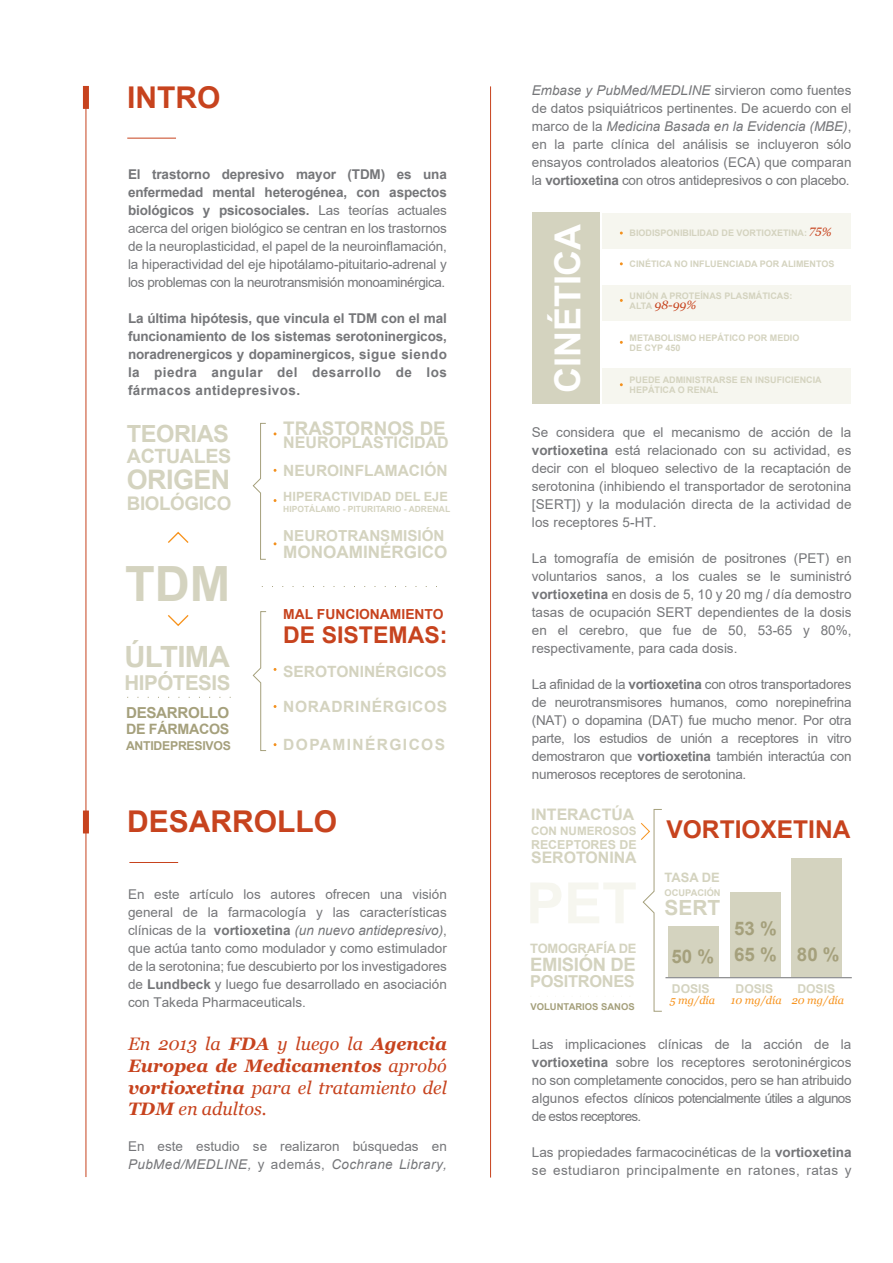
<style>
.page{position:relative;width:893px;height:1263px;background:#fff}
.page>*{position:absolute;margin:0;border:0;box-sizing:border-box;transform-origin:0 0}
.t1{font:700 48.6px "Arial";color:#d4d3bf}
.t2{font:700 36px "Arial";color:#fff}
.t3{font:700 30px "Arial";color:#c7431e}
.t4{font:700 29.25px "Arial";letter-spacing:-.02em;color:#d4d3bf}
.t5{font:700 26.85px "Arial";letter-spacing:-.02em;color:#d4d3bf}
.t6{font:700 24.6px "Arial";color:#c7431e}
.t7{font:700 23.7px "Arial";letter-spacing:-.02em;color:#d4d3bf}
.t8{font:700 23.1px "Arial";color:#c7431e}
.t9{font:700 20.85px "Arial";color:#d4d3bf}
.t10{font:700 20.55px "Arial";letter-spacing:-.02em;color:#d4d3bf}
.t11{font:700 19.65px "Arial";letter-spacing:-.02em;color:#d4d3bf}
.t12{font:700 18.75px "Arial";letter-spacing:-.01em;color:#d4d3bf}
.t13{font:700 18.75px/26.2px "Arial";color:#a5a07c}
.t14{font:700 18.45px "Arial";letter-spacing:-.02em;color:#d4d3bf}
.t15{font:italic 18px/21.6px "Georgia";color:#c7431e;text-align:justify}
.t16{font:700 17.1px "Arial";color:#d4d3bf}
.t17{font:700 16.35px "Arial";letter-spacing:-.02em;color:#d4d3bf}
.t18{font:700 16.05px "Arial";color:#d4d3bf}
.t19{font:700 15.9px "Arial";color:#d4d3bf}
.t20{font:700 15.45px "Arial";color:#d4d3bf}
.t21{font:700 15.45px "Arial";letter-spacing:.04em;color:#d4d3bf}
.t22{font:700 15.45px "Arial";letter-spacing:.09em;color:#d4d3bf}
.t23{font:700 15.15px "Arial";color:#d4d3bf}
.t24{font:700 15.15px "Arial";letter-spacing:-.02em;color:#a5a07c}
.t25{font:700 14.25px "Arial";letter-spacing:-.02em;color:#a5a07c}
.t26{font:700 13.8px "Arial";color:#c7431e}
.t27{font:13.5px/18px "Arial";color:#757679;text-align:justify}
.t28{font:700 13.5px/18px "Arial";letter-spacing:.03em;color:#757679;text-align:justify}
.t29{font:13.5px/18px "Arial";letter-spacing:.03em;color:#757679}
.t30{font:700 12.9px "Arial";letter-spacing:-.02em;color:#d4d3bf}
.t31{font:700 12.75px "Arial";color:#d4d3bf}
.t32{font:700 12.3px "Arial";letter-spacing:-.02em;color:#a5a07c}
.t33{font:700 12.3px "Arial";color:#d4d3bf}
.t34{font:700 12.15px "Arial";color:#d4d3bf}
.t35{font:italic 12px "Georgia";color:#c7431e}
.t36{font:700 11.7px "Arial";color:#d4d3bf}
.t37{font:italic 10.95px "Georgia";color:#f7931d}
.t38{font:700 9.45px "Arial";color:#a5a07c}
.t39{font:700 9.3px "Arial";color:#d4d3bf}
.t40{font:700 9px/10.5px "Arial";color:#d4d3bf}
.t41{font:700 8.55px "Arial";color:#d4d3bf}
.s1{font-weight:700}
.s2{font-style:italic}
.s3{font-family:"Georgia";font-weight:400;font-style:italic;font-size:12px;color:#c7431e}
.s4{font-family:"Arial";font-weight:700;font-style:normal;font-size:9px;color:#d4d3bf}
</style>
<div class="page">
<hr style="left:665px;top:977px;width:187px;height:1px;background:#757679">
<div style="left:668px;top:926px;width:51px;height:51px;background:#d4d3bf"></div>
<div style="left:730px;top:892px;width:50px;height:85px;background:#d4d3bf"></div>
<div style="left:792px;top:858px;width:50px;height:119px;background:#d4d3bf"></div>
<svg style="left:641px;top:809px;width:21px;height:203px"></svg>
<hr style="left:127px;top:138px;width:49px;height:1px;background:#c7431e">
<div style="left:83px;top:86px;width:6px;height:23px;background:#c7431e"></div>
<hr style="left:129px;top:862px;width:49px;height:1px;background:#c7431e">
<div style="left:83px;top:810px;width:6px;height:23px;background:#c7431e"></div>
<hr style="left:86px;top:104px;width:1px;height:1073px;background:#c7431e">
<hr style="left:490px;top:86px;width:1px;height:1091px;background:#c7431e">
<svg style="left:168px;top:615px;width:21px;height:11px"></svg>
<svg style="left:168px;top:531px;width:21px;height:12px"></svg>
<svg style="left:252px;top:423px;width:14px;height:137px"></svg>
<svg style="left:252px;top:611px;width:15px;height:140px"></svg>
<svg style="left:127px;top:697px;width:104px;height:1px"></svg>
<svg style="left:262px;top:586px;width:175px;height:1px"></svg>
<div style="left:602px;top:285px;width:249px;height:36px;background:#f6f6ef"></div>
<div style="left:602px;top:368px;width:249px;height:36px;background:#f6f6ef"></div>
<div style="left:532px;top:212px;width:68px;height:192px;background:#d4d3bf"></div>
<div style="left:602px;top:213px;width:249px;height:35px;background:#f6f6ef"></div>
<h3 class="t3" style="left:127px;top:76px;width:95px">INTRO</h3>
<p class="t27" style="left:128px;top:165px;width:320px"><span class="s1">El trastorno depresivo mayor (TDM) es una enfermedad mental heterogénea, con aspectos biológicos y psicosociales.</span> Las teorías actuales acerca del origen biológico se centran en los trastornos de la neuroplasticidad, el papel de la neuroinflamación, la hiperactividad del eje hipotálamo-pituitario-adrenal y los problemas con la neurotransmisión monoaminérgica.</p>
<p class="t28" style="left:128px;top:309px;width:320px">La última hipótesis, que vincula el TDM con el mal funcionamiento de los sistemas serotoninergicos, noradrenergicos y dopaminergicos, sigue siendo la piedra angular del desarrollo de los fármacos antidepresivos.</p>
<h3 class="t7" style="left:127px;top:417px;width:104px">TEORIAS</h3>
<h3 class="t11" style="left:127px;top:442px;width:106px">ACTUALES</h3>
<h3 class="t5" style="left:127px;top:461px;width:105px">ORIGEN</h3>
<h3 class="t12" style="left:127px;top:491px;width:106px">BIOLÓGICO</h3>
<h1 class="t1" style="left:125px;top:550px;width:107px">TDM</h1>
<h3 class="t4" style="left:124px;top:636px;width:107px">ÚLTIMA</h3>
<h3 class="t10" style="left:124px;top:668px;width:108px">HIPÓTESIS</h3>
<p class="t24" style="left:126px;top:702px;width:105px">DESARROLLO</p>
<p class="t25" style="left:126px;top:719px;width:105px">DE FÁRMACOS</p>
<p class="t32" style="left:126px;top:737px;width:106px">ANTIDEPRESIVOS</p>
<h3 class="t12" style="left:283px;top:415px;width:164px">TRASTORNOS DE</h3>
<p class="t18" style="left:283px;top:431px;width:167px">NEUROPLASTICIDAD</p>
<p class="t20" style="left:283px;top:460px;width:166px">NEUROINFLAMACIÓN</p>
<p class="t31" style="left:283px;top:487px;width:166px">HIPERACTIVIDAD DEL EJE</p>
<p class="t41" style="left:283px;top:503px;width:168px">HIPOTÁLAMO - PITURITARIO - ADRENAL</p>
<p class="t23" style="left:283px;top:525px;width:163px">NEUROTRANSMISIÓN</p>
<p class="t16" style="left:283px;top:540px;width:166px">MONOAMINÉRGICO</p>
<p class="t26" style="left:283px;top:605px;width:162px">MAL FUNCIONAMIENTO</p>
<h3 class="t8" style="left:283px;top:618px;width:166px">DE SISTEMAS:</h3>
<p class="t20" style="left:283px;top:660px;width:165px">SEROTONINÉRGICOS</p>
<p class="t21" style="left:283px;top:695px;width:165px">NORADRINÉRGICOS</p>
<p class="t22" style="left:283px;top:733px;width:163px">DOPAMINÉRGICOS</p>
<h3 class="t3" style="left:127px;top:800px;width:212px">DESARROLLO</h3>
<p class="t27" style="left:128px;top:885px;width:320px">En este artículo los autores ofrecen una visión general de la farmacología y las características clínicas de la <span class="s1">vortioxetina</span> <span class="s2">(un nuevo antidepresivo)</span>, que actúa tanto como modulador y como estimulador de la serotonina; fue descubierto por los investigadores de <span class="s1">Lundbeck</span> y luego fue desarrollado en asociación con Takeda Pharmaceuticals.</p>
<h3 class="t15" style="left:128px;top:1033px;width:320px">En 2013 la <span class="s1">FDA</span> y luego la <span class="s1">Agencia Europea de Medicamentos</span> aprobó <span class="s1">vortioxetina</span> para el tratamiento del <span class="s1">TDM</span> en adultos.</h3>
<p class="t27" style="left:128px;top:1137px;width:320px">En este estudio se realizaron búsquedas en<br><span class="s2">PubMed/MEDLINE,</span> y además, <span class="s2">Cochrane Library,</span></p>
<p class="t27" style="left:532px;top:81px;width:321px"><span class="s2">Embase y PubMed/MEDLINE</span> sirvieron como fuentes de datos psiquiátricos pertinentes. De acuerdo con el marco de la <span class="s2">Medicina Basada en la Evidencia (MBE)</span>, en la parte clínica del análisis se incluyeron sólo ensayos controlados aleatorios (ECA) que comparan la <span class="s1">vortioxetina</span> con otros antidepresivos o con placebo.</p>
<h2 class="t2" style="left:543px;top:393px;width:171px;rotate:-90deg">CINÉTICA</h2>
<p class="t40" style="left:629px;top:228px;width:204px">BIODISPONIBILIDAD DE VORTIOXETINA: <sup>75</sup><span class="s3">%</span></p>
<p class="t40" style="left:629px;top:259px;width:206px">CINÉTICA NO INFLUENCIADA POR ALIMENTOS</p>
<p class="t40" style="left:629px;top:291px;width:164px">UNIÓN A PROTEÍNAS PLASMÁTICAS:</p>
<p class="t35" style="left:629px;top:298px;width:68px"><span class="s4">ALTA</span> 98-99%</p>
<p class="t40" style="left:629px;top:333px;width:171px">METABOLISMO HEPÁTICO POR MEDIO<br>DE CYP 450</p>
<p class="t40" style="left:629px;top:375px;width:194px">PUEDE ADMINISTRARSE EN INSUFICIENCIA<br>HEPÁTICA O RENAL</p>
<p class="t27" style="left:532px;top:423px;width:321px">Se considera que el mecanismo de acción de la <span class="s1">vortioxetina</span> está relacionado con su actividad, es decir con el bloqueo selectivo de la recaptación de serotonina (inhibiendo el transportador de serotonina [SERT]) y la modulación directa de la actividad de los receptores 5-HT.</p>
<p class="t27" style="left:532px;top:549px;width:321px">La tomografía de emisión de positrones (PET) en voluntarios sanos, a los cuales se le suministró <span class="s1">vortioxetina</span> en dosis de 5, 10 y 20 mg / día demostro tasas de ocupación SERT dependientes de la dosis en el cerebro, que fue de 50, 53-65 y 80%, respectivamente, para cada dosis.</p>
<p class="t27" style="left:532px;top:675px;width:321px">La afinidad de la <span class="s1">vortioxetina</span> con otros transportadores de neurotransmisores humanos, como norepinefrina (NAT) o dopamina (DAT) fue mucho menor. Por otra parte, los estudios de unión a receptores in vitro demostraron que <span class="s1">vortioxetina</span> también interactúa con numerosos receptores de serotonina.</p>
<p class="t19" style="left:531px;top:803px;width:105px">INTERACTÚA</p>
<p class="t36" style="left:531px;top:822px;width:107px">CON NUMEROSOS</p>
<p class="t33" style="left:531px;top:836px;width:107px">RECEPTORES DE</p>
<p class="t19" style="left:531px;top:846px;width:107px">SEROTONINA</p>
<p class="t30" style="left:530px;top:939px;width:108px">TOMOGRAFÍA DE</p>
<h3 class="t14" style="left:530px;top:951px;width:107px">EMISIÓN DE</h3>
<p class="t17" style="left:530px;top:970px;width:106px">POSITRONES</p>
<p class="t38" style="left:531px;top:1000px;width:106px">VOLUNTARIOS SANOS</p>
<h3 class="t6" style="left:666px;top:812px;width:186px">VORTIOXETINA</h3>
<p class="t30" style="left:664px;top:869px;width:57px">TASA DE</p>
<p class="t39" style="left:664px;top:886px;width:58px">OCUPACIÓN</p>
<h3 class="t9" style="left:664px;top:893px;width:57px">SERT</h3>
<h3 class="t13" style="left:671px;top:943px;width:44px">50 %</h3>
<p class="t34" style="left:672px;top:980px;width:39px">DOSIS</p>
<p class="t37" style="left:670px;top:993px;width:47px">5 mg/día</p>
<h3 class="t13" style="left:734px;top:915px;width:107px">53 %<br>65 % 80 %</h3>
<p class="t34" style="left:735px;top:980px;width:39px">DOSIS</p>
<p class="t37" style="left:731px;top:993px;width:52px">10 mg/día</p>
<p class="t34" style="left:797px;top:980px;width:39px">DOSIS</p>
<p class="t37" style="left:792px;top:993px;width:54px">20 mg/día</p>
<p class="t27" style="left:532px;top:1035px;width:321px">Las implicaciones clínicas de la acción de la <span class="s1">vortioxetina</span> sobre los receptores serotoninérgicos no son completamente conocidos, pero se han atribuido algunos efectos clínicos potencialmente útiles a algunos de estos receptores.</p>
<p class="t29" style="left:532px;top:1143px;width:321px">Las propiedades farmacocinéticas de la <span class="s1">vortioxetina </span>se estudiaron principalmente en ratones, ratas y</p>
</div>
